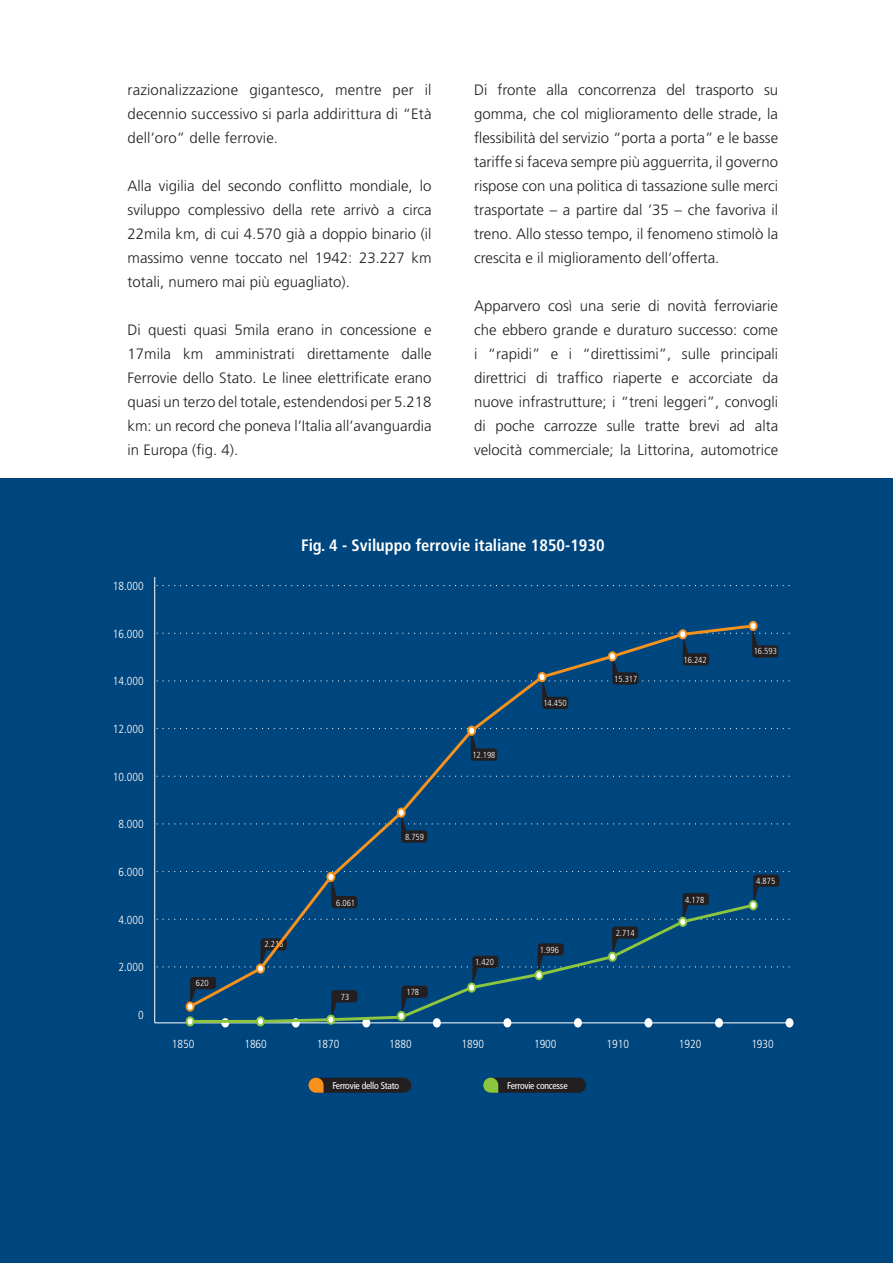
<style>
.page{position:relative;width:893px;height:1263px;background:#fff}
.page>*{position:absolute;margin:0;border:0;box-sizing:border-box;transform-origin:0 0}
.t1{font:700 condensed 16.5px "Frutiger";color:#fff}
.t2{font:300 15px/24px "Frutiger";color:#231f20;text-align:justify}
.t3{font:300 condensed 11.7px "Frutiger";color:#fff}
.t4{font:condensed 9.75px "Frutiger";letter-spacing:-.025em;color:#fff}
.t5{font:300 condensed 8.7px "Frutiger";color:#fff}
</style>
<div class="page">
<div style="left:0;top:479px;width:893px;height:784px;background:#00467e"></div>
<hr style="left:154px;top:577px;width:1px;height:446px;background:#fff">
<hr style="left:155px;top:1022px;width:635px;height:1px;background:#fff">
<div style="left:221px;top:1018px;width:8px;height:9px;background:#fff;border-radius:50%"></div>
<div style="left:292px;top:1018px;width:8px;height:9px;background:#fff;border-radius:50%"></div>
<div style="left:362px;top:1018px;width:8px;height:9px;background:#fff;border-radius:50%"></div>
<div style="left:433px;top:1018px;width:8px;height:9px;background:#fff;border-radius:50%"></div>
<div style="left:503px;top:1018px;width:8px;height:9px;background:#fff;border-radius:50%"></div>
<div style="left:574px;top:1018px;width:8px;height:9px;background:#fff;border-radius:50%"></div>
<div style="left:644px;top:1018px;width:8px;height:9px;background:#fff;border-radius:50%"></div>
<div style="left:715px;top:1018px;width:8px;height:9px;background:#fff;border-radius:50%"></div>
<div style="left:785px;top:1018px;width:8px;height:9px;background:#fff;border-radius:50%"></div>
<svg style="left:157px;top:776px;width:633px;height:1px"></svg>
<svg style="left:157px;top:585px;width:633px;height:1px"></svg>
<svg style="left:157px;top:628px;width:633px;height:54px"></svg>
<svg style="left:186px;top:623px;width:570px;height:248px"></svg>
<div style="left:398px;top:808px;width:7px;height:9px;background:#fff;border-radius:50%"></div>
<div style="left:397px;top:807px;width:9px;height:11px;border:2px solid #f7931d;border-radius:50%"></div>
<div style="left:468px;top:726px;width:7px;height:9px;background:#fff;border-radius:50%"></div>
<div style="left:467px;top:726px;width:9px;height:10px;border:2px solid #f7931d;border-radius:50%"></div>
<div style="left:539px;top:673px;width:6px;height:8px;background:#fff;border-radius:50%"></div>
<div style="left:538px;top:672px;width:8px;height:10px;border:2px solid #f7931d;border-radius:50%"></div>
<div style="left:609px;top:652px;width:7px;height:8px;background:#fff;border-radius:50%"></div>
<div style="left:608px;top:651px;width:9px;height:10px;border:2px solid #f7931d;border-radius:50%"></div>
<div style="left:679px;top:630px;width:7px;height:8px;background:#fff;border-radius:50%"></div>
<div style="left:678px;top:629px;width:9px;height:10px;border:2px solid #f7931d;border-radius:50%"></div>
<div style="left:750px;top:622px;width:7px;height:8px;background:#fff;border-radius:50%"></div>
<div style="left:749px;top:621px;width:9px;height:10px;border:2px solid #f7931d;border-radius:50%"></div>
<svg style="left:157px;top:871px;width:633px;height:149px"></svg>
<svg style="left:187px;top:902px;width:570px;height:122px"></svg>
<div style="left:187px;top:1017px;width:7px;height:8px;background:#fff;border-radius:50%"></div>
<div style="left:186px;top:1016px;width:9px;height:10px;border:2px solid #8bc63e;border-radius:50%"></div>
<div style="left:257px;top:1017px;width:7px;height:8px;background:#fff;border-radius:50%"></div>
<div style="left:256px;top:1016px;width:9px;height:10px;border:2px solid #8bc63e;border-radius:50%"></div>
<div style="left:327px;top:1015px;width:7px;height:9px;background:#fff;border-radius:50%"></div>
<div style="left:326px;top:1014px;width:9px;height:11px;border:2px solid #8bc63e;border-radius:50%"></div>
<div style="left:468px;top:983px;width:7px;height:9px;background:#fff;border-radius:50%"></div>
<div style="left:467px;top:982px;width:9px;height:11px;border:2px solid #8bc63e;border-radius:50%"></div>
<div style="left:398px;top:1012px;width:7px;height:8px;background:#fff;border-radius:50%"></div>
<div style="left:397px;top:1011px;width:9px;height:10px;border:2px solid #8bc63e;border-radius:50%"></div>
<div style="left:609px;top:953px;width:7px;height:8px;background:#fff;border-radius:50%"></div>
<div style="left:608px;top:952px;width:9px;height:10px;border:2px solid #8bc63e;border-radius:50%"></div>
<div style="left:679px;top:918px;width:7px;height:8px;background:#fff;border-radius:50%"></div>
<div style="left:678px;top:917px;width:9px;height:10px;border:2px solid #8bc63e;border-radius:50%"></div>
<div style="left:750px;top:901px;width:7px;height:8px;background:#fff;border-radius:50%"></div>
<div style="left:749px;top:900px;width:9px;height:10px;border:2px solid #8bc63e;border-radius:50%"></div>
<div style="left:535px;top:971px;width:7px;height:8px;background:#fff;border-radius:50%"></div>
<div style="left:534px;top:970px;width:9px;height:10px;border:2px solid #8bc63e;border-radius:50%"></div>
<svg style="left:308px;top:1078px;width:103px;height:15px;background:#3b2e24"></svg>
<svg style="left:483px;top:1078px;width:103px;height:15px;background:#2d3527"></svg>
<p class="t2" style="left:128px;top:78px;width:306px">razionalizzazione gigantesco, mentre per il decennio successivo si parla addirittura di “Età dell’oro” delle ferrovie.</p>
<p class="t2" style="left:128px;top:174px;width:306px">Alla vigilia del secondo conflitto mondiale, lo sviluppo complessivo della rete arrivò a circa 22mila km, di cui 4.570 già a doppio binario (il massimo venne toccato nel 1942: 23.227 km totali, numero mai più eguagliato).</p>
<p class="t2" style="left:128px;top:318px;width:306px">Di questi quasi 5mila erano in concessione e 17mila km amministrati direttamente dalle Ferrovie dello Stato. Le linee elettrificate erano quasi un terzo del totale, estendendosi per 5.218 km: un record che poneva l’Italia all’avanguardia in Europa (fig. 4).</p>
<p class="t2" style="left:474px;top:78px;width:306px">Di fronte alla concorrenza del trasporto su gomma, che col miglioramento delle strade, la flessibilità del servizio “porta a porta” e le basse tariffe si faceva sempre più agguerrita, il governo rispose con una politica di tassazione sulle merci trasportate – a partire dal ’35 – che favoriva il treno. Allo stesso tempo, il fenomeno stimolò la crescita e il miglioramento dell’offerta.</p>
<p class="t2" style="left:474px;top:294px;width:306px">Apparvero così una serie di novità ferroviarie che ebbero grande e duraturo successo: come i “rapidi” e i “direttissimi”, sulle principali direttrici di traffico riaperte e accorciate da nuove infrastrutture; i “treni leggeri”, convogli di poche carrozze sulle tratte brevi ad alta velocità commerciale; la Littorina, automotrice</p>
<p class="t3" style="left:113px;top:579px;width:32px">18.000</p>
<p class="t3" style="left:113px;top:627px;width:32px">16.000</p>
<p class="t3" style="left:113px;top:675px;width:32px">14.000</p>
<p class="t3" style="left:113px;top:722px;width:32px">12.000</p>
<p class="t3" style="left:113px;top:770px;width:32px">10.000</p>
<p class="t3" style="left:118px;top:818px;width:27px">8.000</p>
<p class="t3" style="left:118px;top:865px;width:27px">6.000</p>
<p class="t3" style="left:118px;top:913px;width:27px">4.000</p>
<p class="t3" style="left:118px;top:961px;width:27px">2.000</p>
<p class="t3" style="left:138px;top:1008px;width:7px">0</p>
<p class="t5" style="left:196px;top:978px;width:14px">620</p>
<p class="t1" style="left:301px;top:535px;width:305px">Fig. 4 - Sviluppo ferrovie italiane 1850-1930</p>
<p class="t5" style="left:264px;top:939px;width:20px">2.216</p>
<p class="t5" style="left:336px;top:898px;width:20px">6.061</p>
<p class="t5" style="left:341px;top:992px;width:10px">73</p>
<p class="t5" style="left:405px;top:832px;width:20px">8.759</p>
<p class="t5" style="left:406px;top:987px;width:14px">178</p>
<p class="t5" style="left:472px;top:750px;width:25px">12.198</p>
<p class="t5" style="left:543px;top:698px;width:25px">14.450</p>
<p class="t5" style="left:614px;top:674px;width:25px">15.317</p>
<p class="t5" style="left:475px;top:957px;width:20px">1.420</p>
<p class="t5" style="left:540px;top:945px;width:20px">1.996</p>
<p class="t5" style="left:616px;top:928px;width:20px">2.714</p>
<p class="t5" style="left:683px;top:655px;width:25px">16.242</p>
<p class="t5" style="left:685px;top:895px;width:20px">4.178</p>
<p class="t5" style="left:754px;top:646px;width:25px">16.593</p>
<p class="t5" style="left:756px;top:876px;width:20px">4.875</p>
<p class="t3" style="left:172px;top:1037px;width:24px">1850</p>
<p class="t3" style="left:244px;top:1037px;width:24px">1860</p>
<p class="t3" style="left:317px;top:1037px;width:24px">1870</p>
<p class="t3" style="left:389px;top:1037px;width:24px">1880</p>
<p class="t3" style="left:462px;top:1037px;width:24px">1890</p>
<p class="t3" style="left:534px;top:1037px;width:24px">1900</p>
<p class="t3" style="left:606px;top:1037px;width:24px">1910</p>
<p class="t3" style="left:679px;top:1037px;width:24px">1920</p>
<p class="t3" style="left:751px;top:1037px;width:24px">1930</p>
<p class="t4" style="left:332px;top:1080px;width:68px">Ferrovie dello Stato</p>
<p class="t4" style="left:507px;top:1080px;width:62px">Ferrovie concesse</p>
</div>
